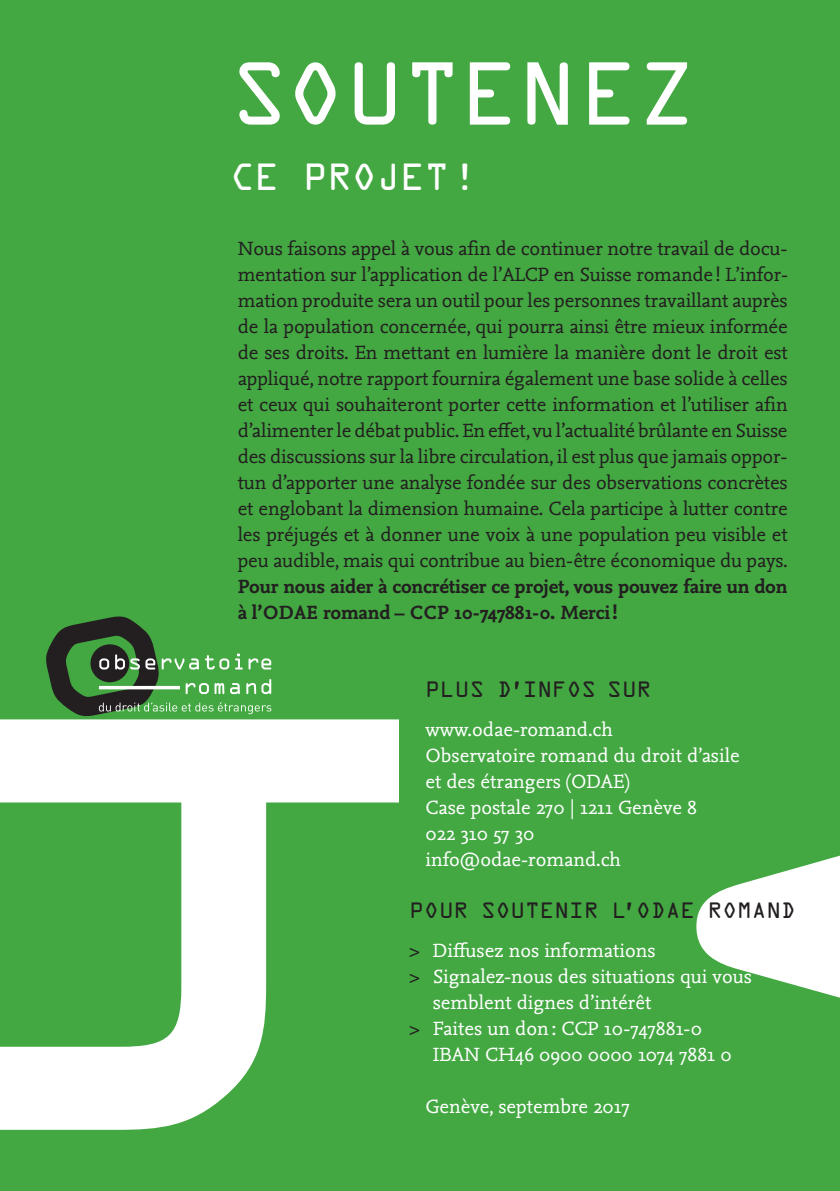
<style>
.page{position:relative;width:840px;height:1191px;background:#fff}
.page>*{position:absolute;margin:0;border:0;box-sizing:border-box;transform-origin:0 0}
.t1{font:80px "OCRA Std";letter-spacing:-.015em;color:#fff}
.t2{font:34px "OCRA Std";letter-spacing:-.02em;color:#fff}
.t3{font:20px/26px "Nexus Mix";letter-spacing:-.005em;color:#231f20;text-align:justify}
.t4{font:20px/26px "Nexus Mix";color:#fff}
.t5{font:20px/39px "OCRA Std";color:#231f20}
.s1{font-weight:700}
.s2{font-family:"OCRA Std";color:#231f20}
.s3{font-family:"Nexus Mix"}
.s4{font-family:"Nexus Mix";color:#fff}
.s5{color:#231f20}
</style>
<div class="page">
<div style="left:0;top:0;width:839px;height:1191px;background:#43a842"></div>
<svg style="left:0;top:719px;width:398px;height:410px"></svg>
<div style="left:353px;top:1008px;width:144px;height:183px;background:#43a842"></div>
<svg style="left:696px;top:856px;width:143px;height:142px;fill:#fff"></svg>
<svg style="left:46px;top:616px;width:225px;height:101px"></svg>
<hr style="left:99px;top:686px;width:81px;height:3px;background:#fff">
<p class="t1" style="left:230px;top:60px;width:467px">SOUTENEZ</p>
<p class="t2" style="left:230px;top:162px;width:249px">CE PROJET!</p>
<p class="t3" style="left:237px;top:235px;width:552px">Nous faisons appel à vous afin de continuer notre travail de docu&shy;mentation sur l’application de l’ALCP en Suisse romande! L’infor&shy;mation produite sera un outil pour les personnes travaillant auprès de la population concernée, qui pourra ainsi être mieux informée de ses droits. En mettant en lumière la manière dont le droit est appliqué, notre rapport fournira également une base solide à celles et ceux qui souhaiteront porter cette information et l’utiliser afin d’alimenter le débat public. En effet, vu l’actualité brûlante en Suisse des discussions sur la libre circulation, il est plus que jamais oppor&shy;tun d’apporter une analyse fondée sur des observations concrètes et englobant la dimension humaine. Cela participe à lutter contre les préjugés et à donner une voix à une population peu visible et peu audible, mais qui contribue au bien-être économique du pays.<br><span class="s1">Pour nous aider à concrétiser ce projet, vous pouvez faire un don à l’ODAE romand – CCP 10-747881-0. Merci!</span></p>
<p class="t4" style="left:425px;top:670px;width:227px;line-height:39px"><span class="s2">PLUS D’INFOS SUR </span>www.odae-romand.ch</p>
<p class="t4" style="left:425px;top:742px;width:315px">Observatoire romand du droit d’asile et des étrangers (ODAE)<br>Case postale 270 | 1211 Genève 8<br>022 310 57 30<br>info@odae-romand.ch</p>
<p class="t5" style="left:409px;top:892px;width:387px">POUR SOUTENIR L’ODAE ROMAND <span class="s3">&gt;</span> <span class="s4">Diffusez nos informations</span></p>
<p class="t4" style="left:409px;top:963px;width:343px"><span class="s5">&gt;</span> Signalez-nous des situations qui vous</p>
<p class="t4" style="left:432px;top:989px;width:220px">semblent dignes d’intérêt</p>
<p class="t4" style="left:409px;top:1015px;width:294px"><span class="s5">&gt;</span> Faites un don: CCP 10-747881-0</p>
<p class="t4" style="left:432px;top:1041px;width:300px">IBAN CH46 0900 0000 1074 7881 0</p>
<p class="t4" style="left:425px;top:1093px;width:206px">Genève, septembre 2017</p>
</div>
